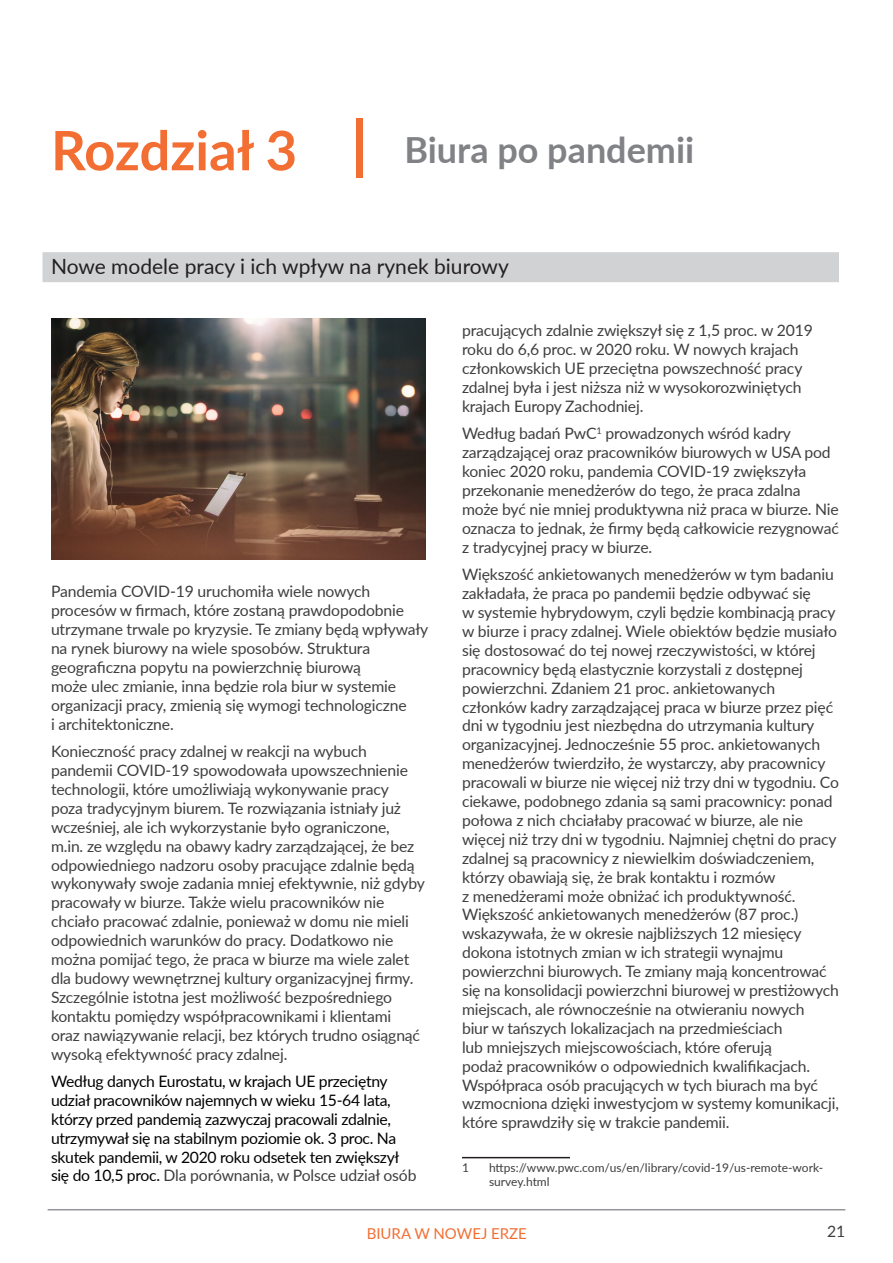
<style>
.page{position:relative;width:893px;height:1263px;background:#fff}
.page>*{position:absolute;margin:0;border:0;box-sizing:border-box;transform-origin:0 0}
.ROZDZIAL{font:700 54.3px "Lato";color:#f26e32}
.ROZDZIAL-2{font:700 36px "Lato";color:#808285}
.podtytul{font:21px "Lato";color:#231f20}
.t1{font:15.75px/18.9px "Lato";letter-spacing:-.01em;color:#3e3e3f}
.t2{font:15.75px/18.9px "Lato";letter-spacing:-.02em;color:#000}
.pagina{font:15px "Lato";color:#f26e32}
.przypis{font:12px/14.4px "Lato";color:#3e3e3f}
.s1{color:#3e3e3f}
</style>
<div class="page">
<div style="left:43px;top:252px;width:796px;height:30px;background:#d1d2d4"></div>
<div style="left:357px;top:119px;width:6px;height:59px;background:#f26e32"></div>
<hr style="left:462px;top:1157px;width:108px;height:1px;background:#231f20">
<img style="left:51px;top:318px;width:374px;height:241px">
<hr style="left:48px;top:1209px;width:797px;height:1px;background:#939598">
<p class="ROZDZIAL" style="left:51px;top:111px;width:248px">Rozdział 3</p>
<p class="ROZDZIAL-2" style="left:404px;top:123px;width:291px">Biura po pandemii</p>
<p class="podtytul" style="left:51px;top:251px;width:459px">Nowe modele pracy i ich wpływ na rynek biurowy</p>
<p class="t1" style="left:462px;top:320px;width:352px">pracujących zdalnie zwiększył się z 1,5 proc. w 2019 roku do 6,6 proc. w 2020 roku. W nowych krajach członkowskich UE przeciętna powszechność pracy zdalnej była i jest niższa niż w wysokorozwiniętych krajach Europy Zachodniej.</p>
<p class="t1" style="left:462px;top:423px;width:378px">Według badań PwC<sup>1</sup> prowadzonych wśród kadry zarządzającej oraz pracowników biurowych w USA pod koniec 2020 roku, pandemia COVID-19 zwiększyła przekonanie menedżerów do tego, że praca zdalna może być nie mniej produktywna niż praca w biurze. Nie oznacza to jednak, że firmy będą całkowicie rezygnować z tradycyjnej pracy w biurze.</p>
<p class="t1" style="left:462px;top:564px;width:378px">Większość ankietowanych menedżerów w tym badaniu zakładała, że praca po pandemii będzie odbywać się<br>w systemie hybrydowym, czyli będzie kombinacją pracy w biurze i pracy zdalnej. Wiele obiektów będzie musiało się dostosować do tej nowej rzeczywistości, w której pracownicy będą elastycznie korzystali z dostępnej powierzchni. Zdaniem 21 proc. ankietowanych członków kadry zarządzającej praca w biurze przez pięć dni w tygodniu jest niezbędna do utrzymania kultury organizacyjnej. Jednocześnie 55 proc. ankietowanych menedżerów twierdziło, że wystarczy, aby pracownicy pracowali w biurze nie więcej niż trzy dni w tygodniu. Co ciekawe, podobnego zdania są sami pracownicy: ponad połowa z nich chciałaby pracować w biurze, ale nie więcej niż trzy dni w tygodniu. Najmniej chętni do pracy zdalnej są pracownicy z niewielkim doświadczeniem, którzy obawiają się, że brak kontaktu i rozmów<br>z menedżerami może obniżać ich produktywność.<br>Większość ankietowanych menedżerów (87 proc.) wskazywała, że w okresie najbliższych 12 miesięcy dokona istotnych zmian w ich strategii wynajmu powierzchni biurowych. Te zmiany mają koncentrować się na konsolidacji powierzchni biurowej w prestiżowych miejscach, ale równocześnie na otwieraniu nowych<br>biur w tańszych lokalizacjach na przedmieściach<br>lub mniejszych miejscowościach, które oferują<br>podaż pracowników o odpowiednich kwalifikacjach.<br>Współpraca osób pracujących w tych biurach ma być wzmocniona dzięki inwestycjom w systemy komunikacji, które sprawdziły się w trakcie pandemii.</p>
<p class="przypis" style="left:462px;top:1160px;width:8px">1</p>
<p class="przypis" style="left:489px;top:1160px;width:336px">https://www.pwc.com/us/en/library/covid-19/us-remote-work&shy;survey.html</p>
<p class="pagina" style="left:367px;top:1223px;width:162px">BIURA W NOWEJ ERZE</p>
<p class="t1" style="left:827px;top:1221px;width:20px">21</p>
<p class="t1" style="left:51px;top:581px;width:379px">Pandemia COVID-19 uruchomiła wiele nowych procesów w firmach, które zostaną prawdopodobnie utrzymane trwale po kryzysie. Te zmiany będą wpływały na rynek biurowy na wiele sposobów. Struktura geograficzna popytu na powierzchnię biurową<br>może ulec zmianie, inna będzie rola biur w systemie organizacji pracy, zmienią się wymogi technologiczne<br>i architektoniczne.</p>
<p class="t1" style="left:51px;top:741px;width:376px">Konieczność pracy zdalnej w reakcji na wybuch pandemii COVID-19 spowodowała upowszechnienie technologii, które umożliwiają wykonywanie pracy<br>poza tradycyjnym biurem. Te rozwiązania istniały już wcześniej, ale ich wykorzystanie było ograniczone, m.in. ze względu na obawy kadry zarządzającej, że bez odpowiedniego nadzoru osoby pracujące zdalnie będą wykonywały swoje zadania mniej efektywnie, niż gdyby pracowały w biurze. Także wielu pracowników nie chciało pracować zdalnie, ponieważ w domu nie mieli odpowiednich warunków do pracy. Dodatkowo nie można pomijać tego, że praca w biurze ma wiele zalet dla budowy wewnętrznej kultury organizacyjnej firmy.<br>Szczególnie istotna jest możliwość bezpośredniego kontaktu pomiędzy współpracownikami i klientami<br>oraz nawiązywanie relacji, bez których trudno osiągnąć wysoką efektywność pracy zdalnej.</p>
<p class="t2" style="left:51px;top:1071px;width:367px">Według danych Eurostatu, w krajach UE przeciętny udział pracowników najemnych w wieku 15-64 lata, którzy przed pandemią zazwyczaj pracowali zdalnie, utrzymywał się na stabilnym poziomie ok. 3 proc. Na skutek pandemii, w 2020 roku odsetek ten zwiększył się do 10,5 proc. <span class="s1">Dla porównania, w Polsce udział osób</span></p>
</div>
